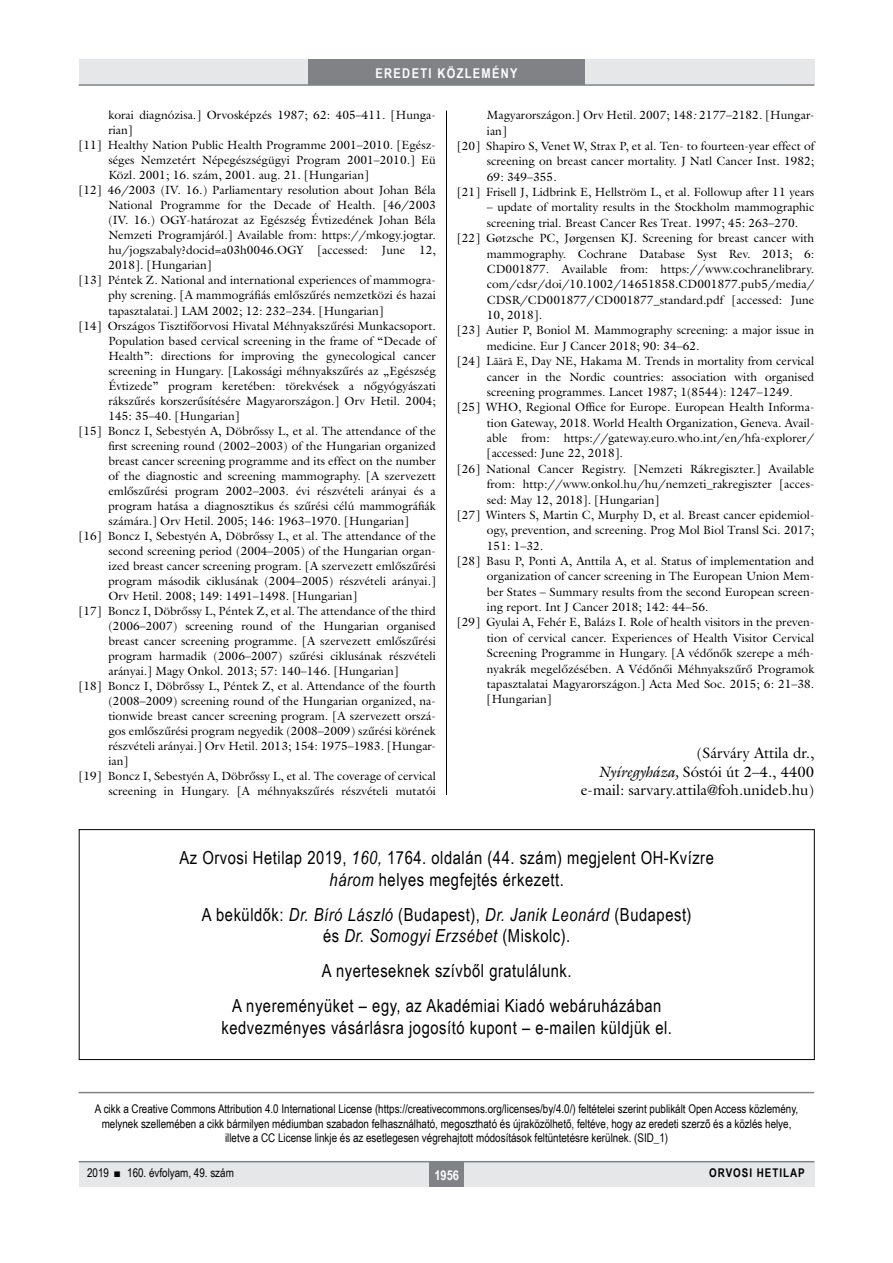
<style>
.page{position:relative;width:893px;height:1263px;background:#fff}
.page>*{position:absolute;margin:0;border:0;box-sizing:border-box;transform-origin:0 0}
.t1{font:18px/21.6px "Arial Narrow";letter-spacing:.03em;color:#000;text-align:center}
.t2{font:italic 18px "Arial Narrow";letter-spacing:.03em;color:#000}
.irodalom_szerzo{font:15px "Galliard Reg";color:#000}
.t3{font:700 13.5px "Arial Narrow";letter-spacing:.1em;color:#fff}
.t4{font:12px/15px "Galliard Reg";color:#000;text-align:justify}
.roviditesek_cim{font:12px/14.4px "Arial Narrow";color:#000;text-align:center}
.t5{font:700 12px "Arial Narrow";letter-spacing:.08em;color:#000}
.s1{font-style:italic}
.s2{font-family:"Garamond Premr Pro"}
.s3{font-style:normal}
</style>
<div class="page">
<div style="left:79px;top:1161px;width:735px;height:25px;background:#e6e7e8"></div>
<hr style="left:79px;top:1161px;width:735px;height:1px;background:#808285">
<div style="left:430px;top:1161px;width:34px;height:25px;background:#808285"></div>
<div style="left:79px;top:60px;width:735px;height:25px;background:#e6e7e8"></div>
<div style="left:308px;top:60px;width:277px;height:25px;background:#808285"></div>
<hr style="left:79px;top:84px;width:735px;height:2px;background:#808285">
<hr style="left:446px;top:111px;width:1px;height:1026px;background:#000">
<hr style="left:79px;top:1092px;width:735px;height:1px;background:#808285">
<div style="left:79px;top:829px;width:736px;height:231px;border:1px solid #000"></div>
<p class="t3" style="left:375px;top:63px;width:144px">EREDETI KÖZLEMÉNY</p>
<p class="t4" style="left:108px;top:107px;width:327px">korai diagnózisa.] Orvosképzés 1987; 62: 405–411. [Hunga&shy;rian]</p>
<p class="t4" style="left:108px;top:137px;width:329px;text-indent:-30px">[11] Healthy Nation Public Health Programme 2001–2010. [Egész&shy;séges Nemzetért Népegészségügyi Program 2001–2010.] Eü Közl. 2001; 16. szám, 2001. aug. 21. [Hungarian]</p>
<p class="t4" style="left:108px;top:183px;width:329px;text-indent:-30px">[12] 46/2003 (IV. 16.) Parliamentary resolution about Johan Béla National Programme for the Decade of Health. [46/2003 (IV. 16.) OGY-határozat az Egészség Évtizedének Johan Béla Nemzeti Programjáról.] Available from: https://mkogy.jogtar. hu/jogszabaly?docid=a03h0046.OGY [accessed: June 12, 2018]. [Hungarian]</p>
<p class="t4" style="left:108px;top:273px;width:329px;text-indent:-30px">[13] Péntek Z<span class="s1">.</span> National and international experiences of mammogra&shy;phy screning. [A mammográfiás emlőszűrés nemzetközi és hazai tapasztalatai.] LAM 2002; 12: 232–234. [Hungarian]</p>
<p class="t4" style="left:108px;top:318px;width:329px;text-indent:-30px">[14] Országos Tisztifőorvosi Hivatal Méhnyakszűrési Munkacsoport.<br>Population based cervical screening in the frame of “Decade of Health”: directions for improving the gynecological cancer screening in Hungary. [Lakossági méhnyakszűrés az „Egészség Évtizede” program keretében: törekvések a nőgyógyászati rákszűrés korszerűsítésére Magyarországon.] Orv Hetil. 2004; 145: 35–40. [Hungarian]</p>
<p class="t4" style="left:108px;top:423px;width:329px;text-indent:-30px">[15] Boncz I, Sebestyén A, Döbrőssy L, et al. The attendance of the first screening round (2002–2003) of the Hungarian organized breast cancer screening programme and its effect on the number of the diagnostic and screening mammography. [A szervezett emlőszűrési program 2002–2003. évi részvételi arányai és a program hatása a diagnosztikus és szűrési célú mammográfiák számára.] Orv Hetil. 2005; 146: 1963–1970. [Hungarian]</p>
<p class="t4" style="left:108px;top:528px;width:329px;text-indent:-30px">[16] Boncz I, Sebestyén A, Döbrőssy L, et al. The attendance of the second screening period (2004–2005) of the Hungarian organ&shy;ized breast cancer screening program. [A szervezett emlőszűrési program második ciklusának (2004–2005) részvételi arányai.] Orv Hetil. 2008; 149: 1491–1498. [Hungarian]</p>
<p class="t4" style="left:108px;top:603px;width:329px;text-indent:-30px">[17] Boncz I, Döbrőssy L, Péntek Z, et al. The attendance of the third (2006–2007) screening round of the Hungarian organised breast cancer screening programme. [A szervezett emlőszűrési program harmadik (2006–2007) szűrési ciklusának részvételi arányai.] Magy Onkol. 2013; 57: 140–146. [Hungarian]</p>
<p class="t4" style="left:108px;top:678px;width:329px;text-indent:-30px">[18] Boncz I, Döbrőssy L, Péntek Z, et al. Attendance of the fourth (2008–2009) screening round of the Hungarian organized, na&shy;tionwide breast cancer screening program. [A szervezett orszá&shy;gos emlőszűrési program negyedik (2008–2009) szűrési körének részvételi arányai.] Orv Hetil. 2013; 154: 1975–1983. [Hungar&shy;ian]</p>
<p class="t4" style="left:79px;top:768px;width:359px;text-align:right">[19] Boncz I, Sebestyén A, Döbrőssy L, et al. The coverage of cervical screening in Hungary. [A méhnyakszűrés részvételi mutatói</p>
<p class="t4" style="left:487px;top:107px;width:329px">Magyarországon.] Orv Hetil. 2007; 148<span class="s1">:</span> 2177–2182. [Hungar&shy;ian]</p>
<p class="t4" style="left:487px;top:138px;width:329px;text-indent:-30px">[20] Shapiro S, Venet W, Strax P, et al. Ten- to fourteen-year effect of screening on breast cancer mortality. J Natl Cancer Inst. 1982; 69: 349–355.</p>
<p class="t4" style="left:457px;top:184px;width:359px">[21] Frisell J, Lidbrink E, Hellström L, et al. Followup after 11 years</p>
<p class="t4" style="left:487px;top:200px;width:329px">– update of mortality results in the Stockholm mammographic screening trial. Breast Cancer Res Treat. 1997; 45: 263–270.</p>
<p class="t4" style="left:487px;top:230px;width:329px;text-indent:-30px">[22] Gøtzsche PC, Jørgensen KJ. Screening for breast cancer with mammography. Cochrane Database Syst Rev. 2013; 6:<br>CD001877. Available from: https://www.cochranelibrary. com/cdsr/doi/10.1002/14651858.CD001877.pub5/media/ CDSR/CD001877/CD001877_standard.pdf [accessed: June 10, 2018].</p>
<p class="t4" style="left:487px;top:322px;width:329px;text-indent:-30px">[23] Autier P, Boniol M. Mammography screening: a major issue in medicine. Eur J Cancer 2018; 90: 34–62.</p>
<p class="t4" style="left:487px;top:353px;width:329px;text-indent:-30px">[24] L<span class="s2">ăă</span>r<span class="s2">ă</span> E, Day NE, Hakama M. Trends in mortality from cervical cancer in the Nordic countries: association with organised screening programmes. Lancet 1987; 1(8544): 1247–1249.</p>
<p class="t4" style="left:487px;top:399px;width:329px;text-indent:-30px">[25] WHO, Regional Office for Europe. European Health Informa&shy;tion Gateway, 2018. World Health Organization, Geneva. Avail&shy;able from: https://gateway.euro.who.int/en/hfa-explorer/ [accessed: June 22, 2018].</p>
<p class="t4" style="left:487px;top:461px;width:329px;text-align:left;text-indent:-30px">[26] National Cancer Registry. [Nemzeti Rákregiszter.] Available from: http://www.onkol.hu/hu/nemzeti_rakregiszter [acces&shy;sed: May 12, 2018]. [Hungarian]</p>
<p class="t4" style="left:487px;top:507px;width:329px;text-indent:-30px">[27] Winters S, Martin C, Murphy D, et al. Breast cancer epidemiol&shy;ogy, prevention, and screening. Prog Mol Biol Transl Sci. 2017; 151: 1–32.</p>
<p class="t4" style="left:487px;top:553px;width:329px;text-indent:-30px">[28] Basu P, Ponti A, Anttila A, et al. Status of implementation and organization of cancer screening in The European Union Mem&shy;ber States – Summary results from the second European screen&shy;ing report. Int J Cancer 2018; 142: 44–56.</p>
<p class="t4" style="left:487px;top:615px;width:329px;text-align:left;text-indent:-30px">[29] Gyulai A, Fehér E, Balázs I. Role of health visitors in the preven&shy;tion of cervical cancer. Experiences of Health Visitor Cervical Screening Programme in Hungary. [A védőnők szerepe a méh&shy;nyakrák megelőzésében. A Védőnői Méhnyakszűrő Programok tapasztalatai Magyarországon.] Acta Med Soc. 2015; 6: 21–38. [Hungarian]</p>
<p class="irodalom_szerzo" style="left:697px;top:744px;width:119px">(Sárváry Attila dr.,</p>
<p class="irodalom_szerzo" style="left:597px;top:762px;width:218px"><span class="s1">Nyíregyháza,</span> Sóstói út 2–4., 4400</p>
<p class="irodalom_szerzo" style="left:581px;top:781px;width:235px">e-mail: sarvary.attila@foh.unideb.hu)</p>
<p class="t1" style="left:179px;top:846px;width:536px">Az Orvosi Hetilap 2019, <span class="s1">160,</span> 1764. oldalán (44. szám) megjelent OH-Kvízre</p>
<p class="t1" style="left:330px;top:868px;width:236px"><span class="s1">három</span> helyes megfejtés érkezett.</p>
<p class="t1" style="left:202px;top:903px;width:491px">A beküldők: <span class="s1">Dr. Bíró László</span> (Budapest), <span class="s1">Dr. Janik Leonárd</span> (Budapest)</p>
<p class="t2" style="left:323px;top:923px;width:249px"><span class="s3">és</span> Dr. Somogyi Erzsébet <span class="s3">(Miskolc).</span></p>
<p class="t1" style="left:322px;top:959px;width:251px">A nyerteseknek szívből gratulálunk.</p>
<p class="t1" style="left:221px;top:995px;width:452px">A nyereményüket – egy, az Akadémiai Kiadó webáruházában kedvezményes vásárlásra jogosító kupont – e-mailen küldjük el.</p>
<p class="roviditesek_cim" style="left:95px;top:1101px;width:705px">A cikk a Creative Commons Attribution 4.0 International License (https://creativecommons.org/licenses/by/4.0/) feltételei szerint publikált Open Access közlemény, melynek szellemében a cikk bármilyen médiumban szabadon felhasználható, megosztható és újraközölhető, feltéve, hogy az eredeti szerző és a közlés helye, illetve a CC License linkje és az esetlegesen végrehajtott módosítások feltüntetésre kerülnek. (SID_1)</p>
<p class="roviditesek_cim" style="left:87px;top:1165px;width:148px">2019 ■ 160. évfolyam, 49. szám</p>
<p class="t3" style="left:434px;top:1165px;width:26px">1956</p>
<p class="t5" style="left:709px;top:1164px;width:97px">ORVOSI HETILAP</p>
</div>
